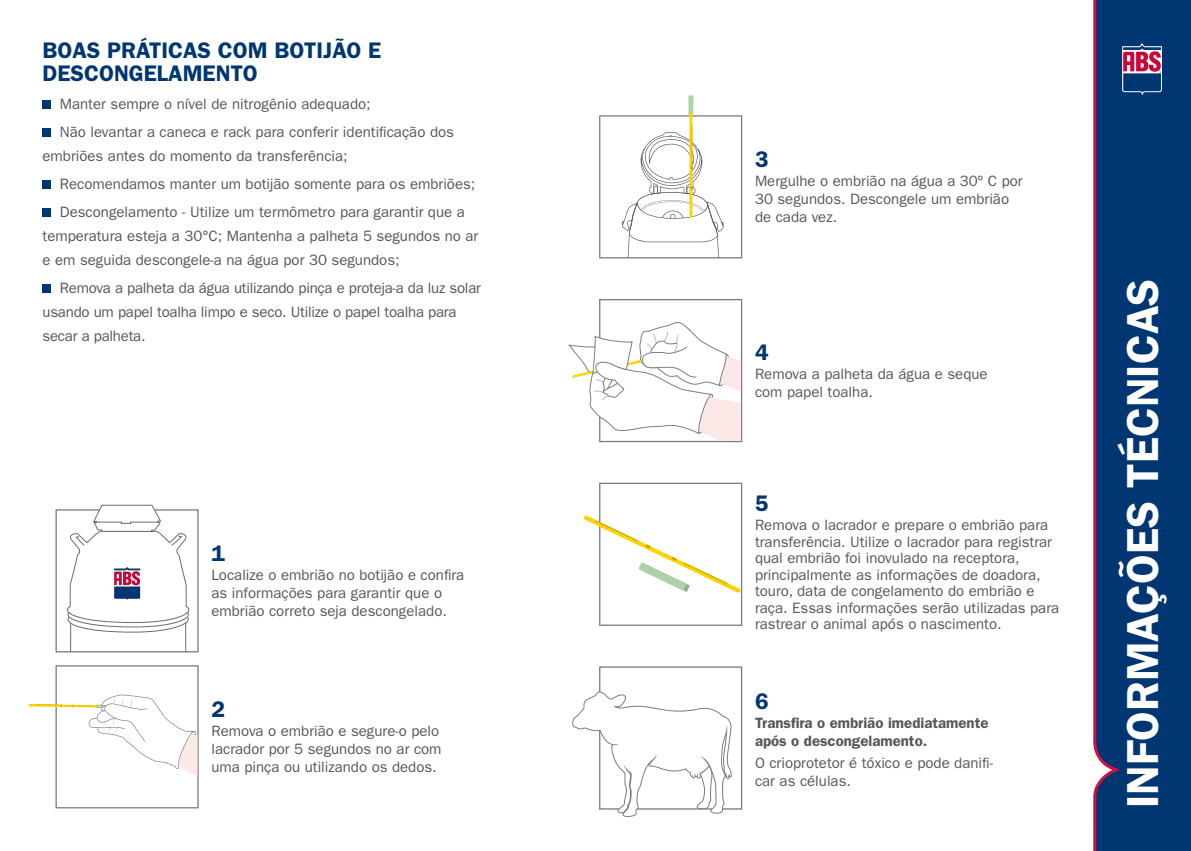
<style>
.page{position:relative;width:1191px;height:851px;background:#fff}
.page>*{position:absolute;margin:0;border:0;box-sizing:border-box;transform-origin:0 0}
.t1{font:600 45px "ITC Franklin Gothic Std";color:#fff}
.t2{font:600 22.65px/22.5px "ITC Franklin Gothic Std";color:#003671}
.t3{font:15px/18px "ITC Franklin Gothic Std";color:#575756}
.t4{font:600 15px/18px "ITC Franklin Gothic Std";color:#575756}
</style>
<div class="page">
<div style="left:1162px;top:0;width:29px;height:850px;background:#003671"></div>
<svg style="left:1093px;top:0;width:69px;height:850px;background:#0f3771"></svg>
<div style="left:43px;top:100px;width:8px;height:9px;background:#003671"></div>
<div style="left:43px;top:128px;width:8px;height:9px;background:#003671"></div>
<div style="left:43px;top:180px;width:8px;height:9px;background:#003671"></div>
<div style="left:43px;top:209px;width:8px;height:8px;background:#003671"></div>
<div style="left:43px;top:284px;width:8px;height:9px;background:#003671"></div>
<div style="left:55px;top:509px;width:144px;height:143px;border:1px solid #7e7d7d"></div>
<svg style="left:66px;top:504px;width:124px;height:147px"></svg>
<svg style="left:28px;top:665px;width:171px;height:143px"></svg>
<svg style="left:599px;top:95px;width:143px;height:163px"></svg>
<div style="left:599px;top:299px;width:143px;height:143px;border:1px solid #7e7d7e"></div>
<svg style="left:568px;top:320px;width:172px;height:121px"></svg>
<svg style="left:583px;top:482px;width:159px;height:143px"></svg>
<div style="left:599px;top:666px;width:143px;height:143px;border:1px solid #7e7d7e"></div>
<svg style="left:572px;top:691px;width:160px;height:125px"></svg>
<h2 class="t2" style="left:43px;top:39px;width:340px">BOAS PRÁTICAS COM BOTIJÃO E<br>DESCONGELAMENTO</h2>
<p class="t3" style="left:60px;top:90px;width:396px;line-height:28px">Manter sempre o nível de nitrogênio adequado;<br>Não levantar a caneca e rack para conferir identificação dos</p>
<p class="t3" style="left:60px;top:142px;width:417px;line-height:28px;text-indent:-17px">embriões antes do momento da transferência;<br>Recomendamos manter um botijão somente para os embriões;<br>Descongelamento - Utilize um termômetro para garantir que a</p>
<p class="t3" style="left:43px;top:224px;width:437px;line-height:23.9px">temperatura esteja a 30°C; Mantenha a palheta 5 segundos no ar e em seguida descongele-a na água por 30 segundos;</p>
<p class="t3" style="left:43px;top:276px;width:440px;line-height:23.9px;text-indent:17px">Remova a palheta da água utilizando pinça e proteja-a da luz solar usando um papel toalha limpo e seco. Utilize o papel toalha para secar a palheta.</p>
<h2 class="t2" style="left:211px;top:542px;width:15px">1</h2>
<p class="t3" style="left:211px;top:566px;width:254px">Localize o embrião no botijão e confira as informações para garantir que o embrião correto seja descongelado.</p>
<h2 class="t2" style="left:211px;top:698px;width:15px">2</h2>
<p class="t3" style="left:211px;top:721px;width:232px">Remova o embrião e segure-o pelo lacrador por 5 segundos no ar com uma pinça ou utilizando os dedos.</p>
<h2 class="t2" style="left:755px;top:148px;width:15px">3</h2>
<p class="t3" style="left:755px;top:172px;width:269px">Mergulhe o embrião na água a 30º C por<br>30 segundos. Descongele um embrião de cada vez.</p>
<h2 class="t2" style="left:755px;top:341px;width:15px">4</h2>
<p class="t3" style="left:755px;top:364px;width:234px">Remova a palheta da água e seque com papel toalha.</p>
<h2 class="t2" style="left:755px;top:492px;width:15px">5</h2>
<p class="t3" style="left:755px;top:516px;width:306px;line-height:16.5px">Remova o lacrador e prepare o embrião para transferência. Utilize o lacrador para registrar qual embrião foi inovulado na receptora, principalmente as informações de doadora, touro, data de congelamento do embrião e raça. Essas informações serão utilizadas para rastrear o animal após o nascimento.</p>
<h2 class="t2" style="left:755px;top:690px;width:15px">6</h2>
<p class="t4" style="left:755px;top:713px;width:235px">Transfira o embrião imediatamente após o descongelamento.</p>
<p class="t3" style="left:755px;top:753px;width:239px">O crioprotetor é tóxico e pode danifi&shy;car as células.</p>
<h1 class="t1" style="left:1116px;top:808px;width:531px;rotate:-90deg">INFORMAÇÕES TÉCNICAS</h1>
</div>
